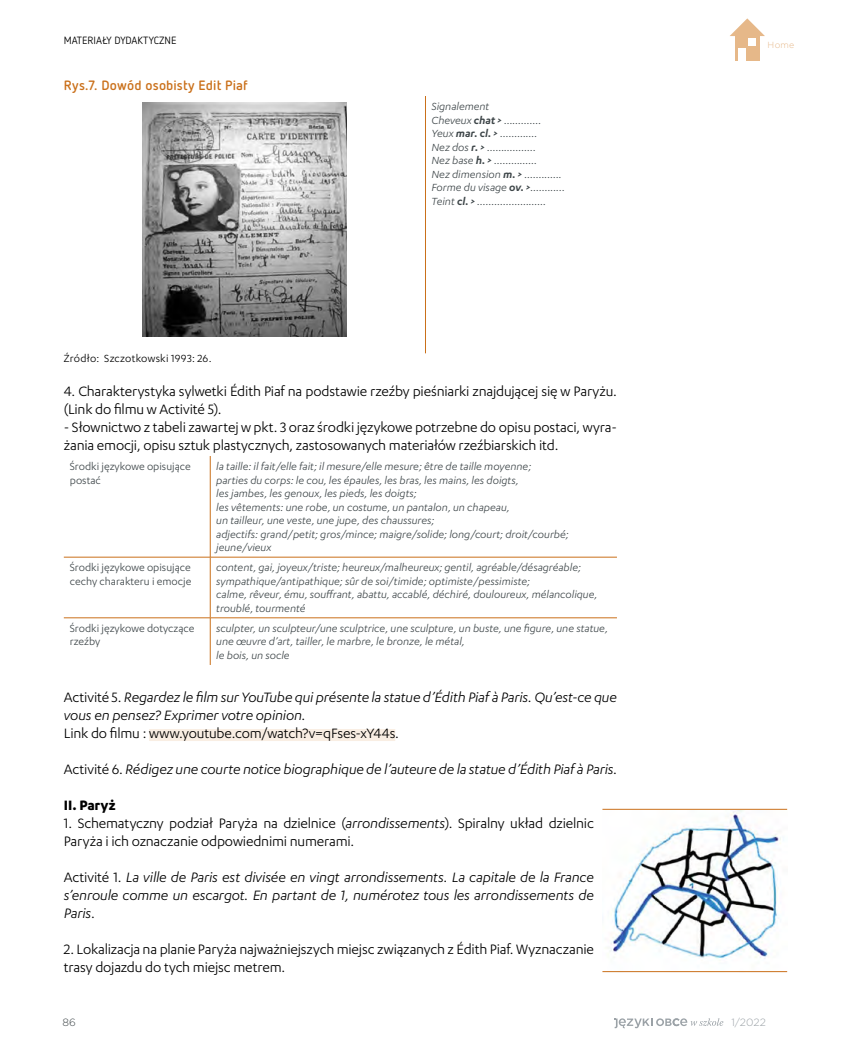
<style>
.page{position:relative;width:851px;height:1063px;background:#fff}
.page>*{position:absolute;margin:0;border:0;box-sizing:border-box;transform-origin:0 0}
.t1{font:15.75px/18px "Karbon";letter-spacing:-.01em;color:#000}
.t2{font:italic 15.75px/18px "Karbon";letter-spacing:-.01em;color:#000}
.t3{font:700 15.75px "Karbon";color:#000}
.t4{font:700 13.5px "Netto Pro";letter-spacing:.01em;color:#ca701a}
.t5{font:italic 12px/13.5px "Karbon";color:#3d4548}
.t6{font:12px/13.5px "Karbon";color:#3d4548}
.t7{font:12px "Karbon";letter-spacing:.02em;color:#000}
.t8{font:10.5px "Netto Pro";color:#000}
.t9{font:300 10.5px "Gotham";color:#9ba2a7}
.t10{font:300 10.5px "Gotham";color:#3d4548}
.t11{font:300 8.85px "Gotham";color:#e6b889}
.s1{font-weight:600}
.s2{font-style:normal}
.s3{font-style:italic}
</style>
<div class="page">
<svg style="left:614px;top:1018px;width:109px;height:10px"></svg>
<div style="left:734px;top:36px;width:25px;height:25px;background:#e6b889"></div>
<svg style="left:730px;top:18px;width:34px;height:18px"></svg>
<div style="left:748px;top:38px;width:8px;height:8px;background:#fff"></div>
<div style="left:737px;top:48px;width:8px;height:12px;background:#fff"></div>
<div style="left:149px;top:729px;width:246px;height:12px;background:#f9eee3"></div>
<hr style="left:425px;top:96px;width:1px;height:257px;background:#ca701a">
<img style="left:143px;top:102px;width:203px;height:234px">
<hr style="left:210px;top:456px;width:1px;height:101px;background:#ca701a">
<hr style="left:64px;top:557px;width:146px;height:1px;background:#ca701a">
<hr style="left:210px;top:557px;width:407px;height:1px;background:#ca701a">
<hr style="left:210px;top:557px;width:1px;height:61px;background:#ca701a">
<hr style="left:64px;top:618px;width:146px;height:1px;background:#ca701a">
<hr style="left:210px;top:618px;width:407px;height:1px;background:#ca701a">
<hr style="left:210px;top:618px;width:1px;height:47px;background:#ca701a">
<img style="left:602px;top:810px;width:185px;height:163px">
<hr style="left:602px;top:809px;width:185px;height:1px;background:#ca701a">
<hr style="left:602px;top:971px;width:185px;height:1px;background:#ca701a">
<p class="t8" style="left:64px;top:34px;width:114px">MATERIAŁY DYDAKTYCZNE</p>
<p class="t4" style="left:64px;top:76px;width:185px">Rys.7. Dowód osobisty Edit Piaf</p>
<p class="t5" style="left:431px;top:99px;width:135px">Signalement<br>Cheveux <span class="s1">chat &gt;</span> ………….<br>Yeux <span class="s1">mar. cl. &gt;</span> ………….<br>Nez dos <span class="s1">r. &gt;</span> ……………..<br>Nez base <span class="s1">h. &gt;</span> ……………<br>Nez dimension <span class="s1">m. &gt;</span> ……..…..<br>Forme du visage <span class="s1">ov. &gt;</span>……......<br>Teint <span class="s1">cl. &gt;</span> ……………………</p>
<p class="t7" style="left:64px;top:352px;width:149px">Źródło: Szczotkowski 1993: 26.</p>
<h1 class="t1" style="left:64px;top:382px;width:554px">4. Charakterystyka sylwetki Édith Piaf na podstawie rzeźby pieśniarki znajdującej się w Paryżu. (Link do filmu w Activité 5).</h1>
<h1 class="t1" style="left:64px;top:418px;width:554px">- Słownictwo z tabeli zawartej w pkt. 3 oraz środki językowe potrzebne do opisu postaci, wyra&shy;żania emocji, opisu sztuk plastycznych, zastosowanych materiałów rzeźbiarskich itd.</h1>
<p class="t6" style="left:70px;top:459px;width:122px">Środki językowe opisujące postać</p>
<p class="t5" style="left:216px;top:459px;width:354px">la taille: il fait/elle fait; il mesure/elle mesure; être de taille moyenne;<br>parties du corps: le cou, les épaules, les bras, les mains, les doigts,<br>les jambes, les genoux, les pieds, les doigts;<br>les vêtements: une robe, un costume, un pantalon, un chapeau,<br>un tailleur, une veste, une jupe, des chaussures;<br>adjectifs: grand/petit; gros/mince; maigre/solide; long/court; droit/courbé; jeune/vieux</p>
<p class="t6" style="left:70px;top:561px;width:123px">Środki językowe opisujące cechy charakteru i emocje</p>
<p class="t5" style="left:216px;top:561px;width:382px">content, gai, joyeux/triste; heureux/malheureux; gentil, agréable/désagréable; sympathique/antipathique; sûr de soi/timide; optimiste/pessimiste;<br>calme, rêveur, ému, souffrant, abattu, accablé, déchiré, douloureux, mélancolique, troublé, tourmenté</p>
<p class="t6" style="left:70px;top:621px;width:126px">Środki językowe dotyczące rzeźby</p>
<p class="t5" style="left:216px;top:621px;width:393px">sculpter, un sculpteur/une sculptrice, une sculpture, un buste, une figure, une statue, une œuvre d’art, tailler, le marbre, le bronze, le métal,<br>le bois, un socle</p>
<h1 class="t2" style="left:64px;top:688px;width:554px"><span class="s2">Activité 5.</span> Regardez le film sur YouTube qui présente la statue d’Édith Piaf à Paris. Qu’est-ce que vous en pensez? Exprimer votre opinion<span class="s2">.<br>Link do filmu : www.youtube.com/watch?v=qFses-xY44s.</span></h1>
<h1 class="t2" style="left:64px;top:760px;width:554px"><span class="s2">Activité 6.</span> Rédigez une courte notice biographique de l’auteure de la statue d’Édith Piaf à Paris<span class="s2">.</span></h1>
<h1 class="t3" style="left:64px;top:796px;width:53px">II. Paryż</h1>
<h1 class="t1" style="left:64px;top:814px;width:531px">1. Schematyczny podział Paryża na dzielnice (<span class="s3">arrondissements</span>). Spiralny układ dzielnic<br>Paryża i ich oznaczanie odpowiednimi numerami.</h1>
<h1 class="t2" style="left:64px;top:868px;width:531px;text-align:justify"><span class="s2">Activité 1.</span> La ville de Paris est divisée en vingt arrondissements. La capitale de la France s’enroule comme un escargot. En partant de 1, numérotez tous les arrondissements de Paris<span class="s2">.</span></h1>
<h1 class="t1" style="left:64px;top:940px;width:531px">2. Lokalizacja na planie Paryża najważniejszych miejsc związanych z Édith Piaf. Wyznaczanie trasy dojazdu do tych miejsc metrem.</h1>
<p class="t11" style="left:767px;top:39px;width:28px">Home</p>
<p class="t10" style="left:63px;top:1016px;width:15px">86</p>
<p class="t9" style="left:731px;top:1016px;width:36px">1/2022</p>
</div>
